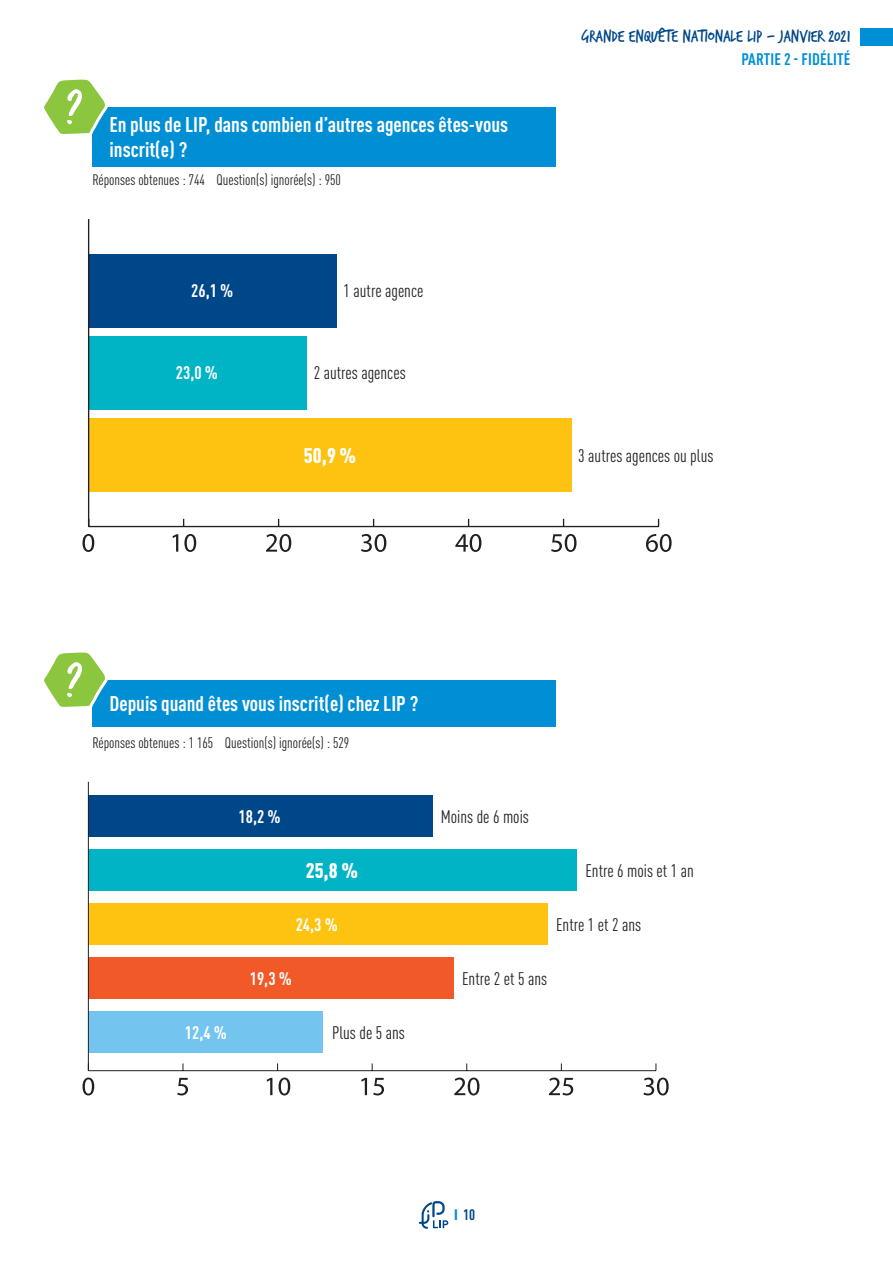
<style>
.page{position:relative;width:893px;height:1263px;background:#fff}
.page>*{position:absolute;margin:0;border:0;box-sizing:border-box;transform-origin:0 0}
.t1{font:700 condensed 21px/25.2px "DIN Pro";color:#fff}
.t2{font:900 condensed 21px "DIN Pro";color:#fff}
.t3{font:condensed 18px "DIN Pro";color:#231f20}
.t4{font:18px "Trash Hand";color:#004789}
.t5{font:700 condensed 18px "DIN Pro";color:#fff}
.t6{font:700 condensed 16.5px "DIN Pro";letter-spacing:.01em;color:#008fd5}
.t7{font:condensed 15px "DIN Pro";color:#231f20}
.t8{font:700 condensed 15px "DIN Pro";color:#004789}
.s1{font-weight:900;color:#008fd5}
</style>
<div class="page">
<svg style="left:419px;top:1201px;width:29px;height:28px"></svg>
<div style="left:860px;top:28px;width:33px;height:17px;background:#008fd5"></div>
<div style="left:88px;top:418px;width:484px;height:74px;background:#fec210"></div>
<div style="left:88px;top:336px;width:219px;height:74px;background:#00b3c5"></div>
<div style="left:88px;top:254px;width:249px;height:74px;background:#004789"></div>
<svg style="left:82px;top:534px;width:12px;height:18px"></svg>
<svg style="left:173px;top:534px;width:5px;height:18px"></svg>
<svg style="left:184px;top:534px;width:12px;height:18px"></svg>
<svg style="left:266px;top:534px;width:25px;height:18px"></svg>
<svg style="left:361px;top:534px;width:25px;height:18px"></svg>
<svg style="left:455px;top:534px;width:26px;height:18px"></svg>
<svg style="left:551px;top:534px;width:25px;height:18px"></svg>
<svg style="left:646px;top:534px;width:26px;height:18px"></svg>
<hr style="left:89px;top:526px;width:570px;height:1px;background:#231f20">
<hr style="left:88px;top:219px;width:1px;height:307px;background:#231f20">
<div style="left:92px;top:107px;width:464px;height:59px;background:#008fd5"></div>
<div style="left:92px;top:680px;width:464px;height:46px;background:#008fd5"></div>
<svg style="left:44px;top:79px;width:64px;height:55px"></svg>
<svg style="left:44px;top:652px;width:64px;height:55px"></svg>
<div style="left:88px;top:1011px;width:235px;height:42px;background:#73c4ef"></div>
<div style="left:88px;top:957px;width:365px;height:42px;background:#f15929"></div>
<div style="left:88px;top:903px;width:460px;height:42px;background:#fec210"></div>
<div style="left:88px;top:849px;width:488px;height:41px;background:#00b3c5"></div>
<div style="left:88px;top:795px;width:345px;height:41px;background:#004789"></div>
<svg style="left:82px;top:1077px;width:12px;height:18px"></svg>
<svg style="left:177px;top:1078px;width:11px;height:17px"></svg>
<svg style="left:267px;top:1078px;width:5px;height:17px"></svg>
<svg style="left:279px;top:1077px;width:11px;height:18px"></svg>
<svg style="left:361px;top:1078px;width:6px;height:17px"></svg>
<svg style="left:373px;top:1078px;width:11px;height:17px"></svg>
<svg style="left:454px;top:1077px;width:25px;height:18px"></svg>
<svg style="left:549px;top:1077px;width:24px;height:18px"></svg>
<svg style="left:643px;top:1077px;width:26px;height:18px"></svg>
<hr style="left:88px;top:1070px;width:568px;height:1px;background:#231f20">
<hr style="left:88px;top:782px;width:1px;height:289px;background:#231f20">
<p class="t1" style="left:109px;top:110px;width:400px">En plus de LIP, dans combien d’autres agences êtes-vous inscrit(e) ?</p>
<p class="t7" style="left:92px;top:168px;width:250px">Réponses obtenues : 744 Question(s) ignorée(s) : 950</p>
<p class="t5" style="left:191px;top:277px;width:44px">26,1 %</p>
<p class="t5" style="left:176px;top:359px;width:44px">23,0 %</p>
<p class="t3" style="left:344px;top:278px;width:81px">1 autre agence</p>
<p class="t3" style="left:314px;top:360px;width:93px">2 autres agences</p>
<p class="t2" style="left:304px;top:439px;width:54px">50,9 %</p>
<p class="t4" style="left:582px;top:28px;width:270px">GRANDE ENQUÊTE NATIONALE LIP - JANVIER 2021</p>
<p class="t6" style="left:741px;top:47px;width:111px">PARTIE 2 - FIDÉLITÉ</p>
<p class="t3" style="left:578px;top:442px;width:137px">3 autres agences ou plus</p>
<p class="t1" style="left:109px;top:689px;width:311px">Depuis quand êtes vous inscrit(e) chez LIP ?</p>
<p class="t7" style="left:92px;top:732px;width:258px">Réponses obtenues : 1 165 Question(s) ignorée(s) : 529</p>
<p class="t5" style="left:239px;top:802px;width:44px">18,2 %</p>
<p class="t2" style="left:306px;top:854px;width:54px">25,8 %</p>
<p class="t5" style="left:296px;top:911px;width:44px">24,3 %</p>
<p class="t5" style="left:185px;top:1019px;width:44px">12,4 %</p>
<p class="t5" style="left:250px;top:965px;width:44px">19,3 %</p>
<p class="t3" style="left:332px;top:1020px;width:74px">Plus de 5 ans</p>
<p class="t3" style="left:441px;top:803px;width:90px">Moins de 6 mois</p>
<p class="t3" style="left:585px;top:857px;width:110px">Entre 6 mois et 1 an</p>
<p class="t3" style="left:556px;top:912px;width:87px">Entre 1 et 2 ans</p>
<p class="t3" style="left:462px;top:966px;width:87px">Entre 2 et 5 ans</p>
<p class="t8" style="left:454px;top:1204px;width:23px"><span class="s1">I</span> 10</p>
</div>
